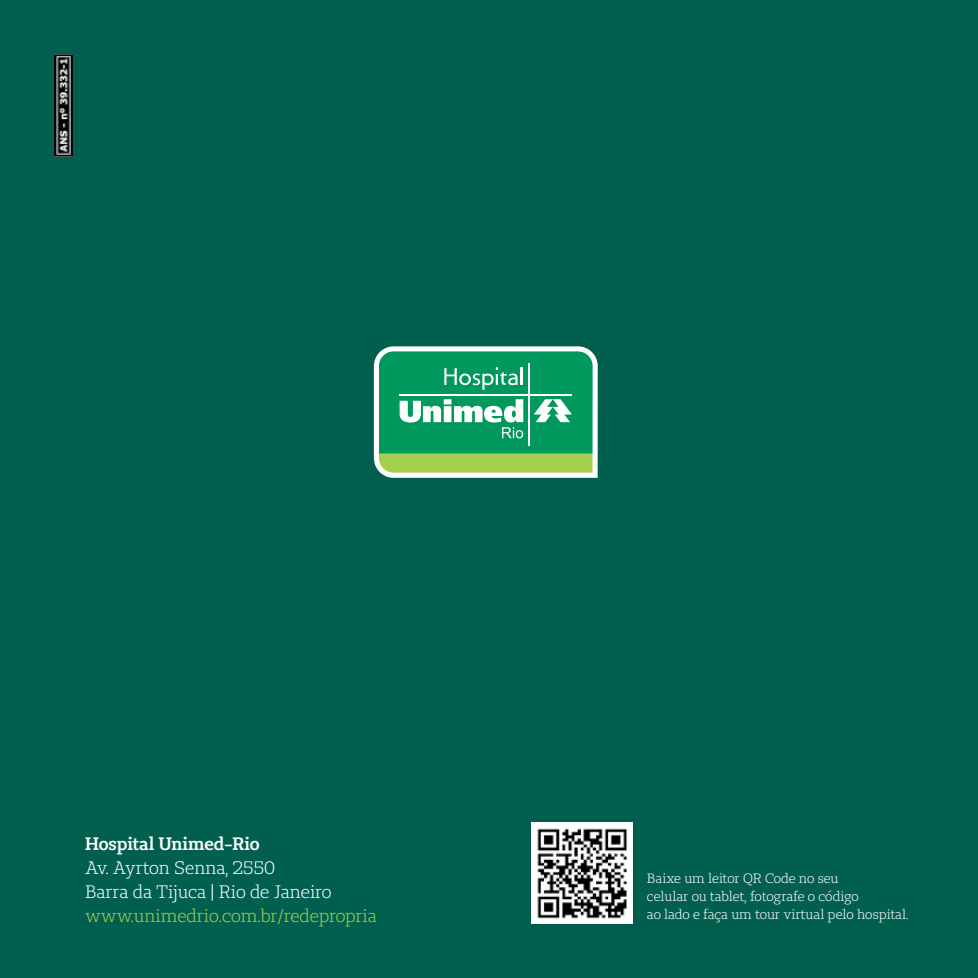
<style>
.page{position:relative;width:978px;height:978px;background:#005f4f}
.page>*{position:absolute;margin:0;border:0;box-sizing:border-box;transform-origin:0 0}
.t1{font:18px/24px "Unimed Slab";color:#fff}
.t2{font:18px "Unimed Slab";color:#a5cf4d}
.t3{font:600 18px "Unimed Slab";letter-spacing:-.005em;color:#fff}
.t4{font:13.5px/18px "Unimed Slab";color:#fff}
</style>
<div class="page">
<svg style="left:374px;top:346px;width:224px;height:132px"></svg>
<hr style="left:528px;top:363px;width:2px;height:82px;background:#fff">
<hr style="left:400px;top:394px;width:172px;height:1px;background:#fff">
<img style="left:54px;top:54px;width:18px;height:102px">
<img style="left:532px;top:822px;width:101px;height:101px">
<h1 class="t3" style="left:85px;top:832px;width:176px">Hospital Unimed-Rio</h1>
<h1 class="t1" style="left:85px;top:856px;width:248px">Av. Ayrton Senna, 2550<br>Barra da Tijuca | Rio de Janeiro</h1>
<h1 class="t2" style="left:85px;top:904px;width:293px">www.unimedrio.com.br/redepropria</h1>
<p class="t4" style="left:647px;top:869px;width:263px">Baixe um leitor QR Code no seu<br>celular ou tablet, fotografe o código<br>ao lado e faça um tour virtual pelo hospital.</p>
</div>
